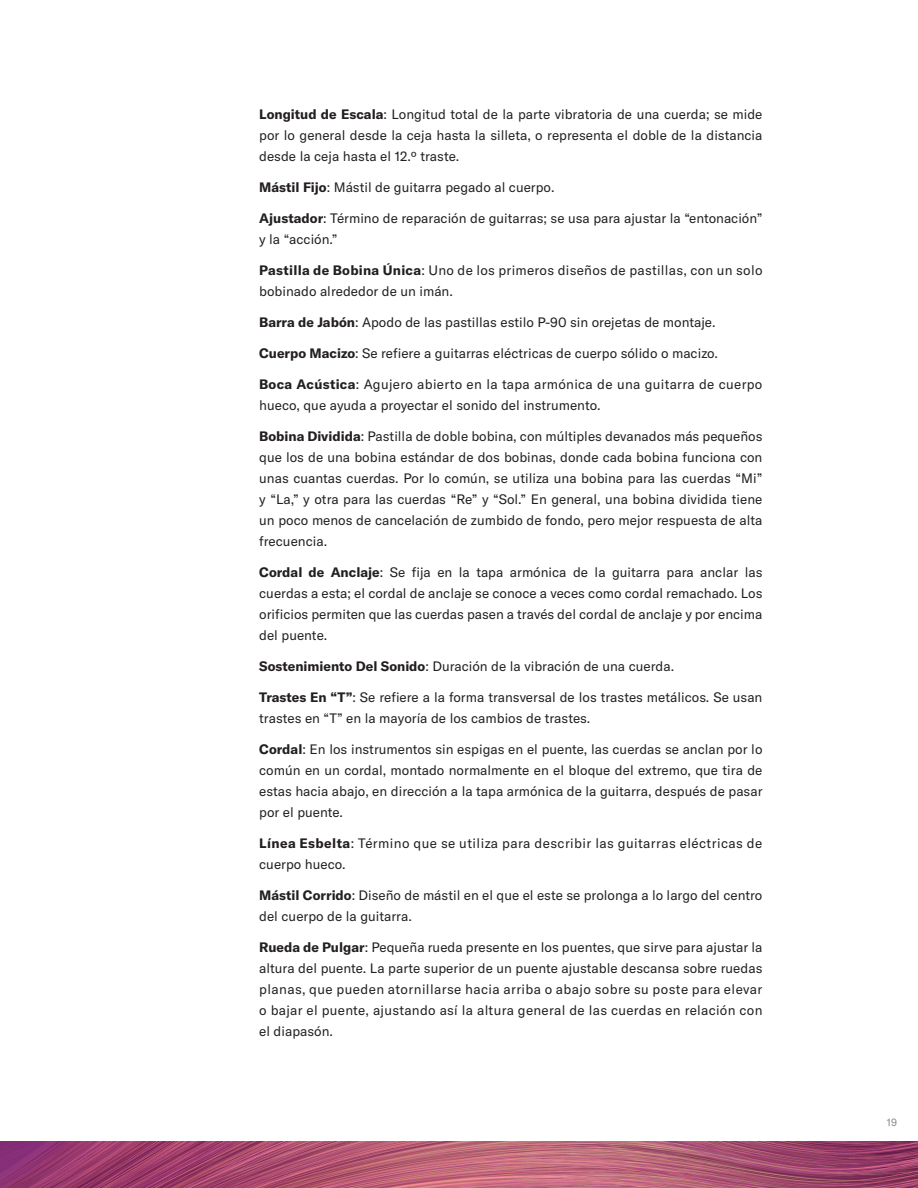
<style>
.page{position:relative;width:918px;height:1188px;background:#fff}
.page>*{position:absolute;margin:0;border:0;box-sizing:border-box;transform-origin:0 0}
.t1{font:13.5px/21px "GT America Y";color:#231f20;text-align:justify}
.t2{font:13.5px/21px "GT America Y";letter-spacing:.02em;color:#231f20}
.t3{font:13.5px/21px "GT America Y";letter-spacing:.03em;color:#231f20}
.t4{font:10.5px "GT America Y";color:#89898b}
.s1{font-weight:700}
</style>
<div class="page">
<img style="left:0;top:1142px;width:918px;height:46px">
<p class="t1" style="left:259px;top:103px;width:505px"><span class="s1">Longitud de Escala</span>: Longitud total de la parte vibratoria de una cuerda; se mide por lo general desde la ceja hasta la silleta, o representa el doble de la distancia desde la ceja hasta el 12.º traste.</p>
<p class="t1" style="left:259px;top:176px;width:297px"><span class="s1">Mástil Fijo</span>: Mástil de guitarra pegado al cuerpo.</p>
<p class="t1" style="left:259px;top:207px;width:505px"><span class="s1">Ajustador</span>: Término de reparación de guitarras; se usa para ajustar la “entonación” y la “acción.”</p>
<p class="t2" style="left:259px;top:259px;width:505px"><span class="s1">Pastilla de Bobina Única</span>: Uno de los primeros diseños de pastillas, con un solo bobinado alrededor de un imán.</p>
<p class="t1" style="left:259px;top:311px;width:458px"><span class="s1">Barra de Jabón</span>: Apodo de las pastillas estilo P-90 sin orejetas de montaje.</p>
<p class="t1" style="left:259px;top:342px;width:460px"><span class="s1">Cuerpo Macizo</span>: Se refiere a guitarras eléctricas de cuerpo sólido o macizo.</p>
<p class="t1" style="left:259px;top:373px;width:505px"><span class="s1">Boca Acústica</span>: Agujero abierto en la tapa armónica de una guitarra de cuerpo hueco, que ayuda a proyectar el sonido del instrumento.</p>
<p class="t1" style="left:259px;top:425px;width:505px"><span class="s1">Bobina Dividida</span>: Pastilla de doble bobina, con múltiples devanados más pequeños que los de una bobina estándar de dos bobinas, donde cada bobina funciona con unas cuantas cuerdas. Por lo común, se utiliza una bobina para las cuerdas “Mi” y “La,” y otra para las cuerdas “Re” y “Sol.” En general, una bobina dividida tiene un poco menos de cancelación de zumbido de fondo, pero mejor respuesta de alta frecuencia.</p>
<p class="t1" style="left:259px;top:561px;width:505px"><span class="s1">Cordal de Anclaje</span>: Se fija en la tapa armónica de la guitarra para anclar las cuerdas a esta; el cordal de anclaje se conoce a veces como cordal remachado. Los orificios permiten que las cuerdas pasen a través del cordal de anclaje y por encima del puente.</p>
<p class="t1" style="left:259px;top:655px;width:416px"><span class="s1">Sostenimiento Del Sonido</span>: Duración de la vibración de una cuerda.</p>
<p class="t1" style="left:259px;top:686px;width:505px"><span class="s1">Trastes En “T”</span>: Se refiere a la forma transversal de los trastes metálicos. Se usan trastes en “T” en la mayoría de los cambios de trastes.</p>
<p class="t1" style="left:259px;top:738px;width:505px"><span class="s1">Cordal</span>: En los instrumentos sin espigas en el puente, las cuerdas se anclan por lo común en un cordal, montado normalmente en el bloque del extremo, que tira de estas hacia abajo, en dirección a la tapa armónica de la guitarra, después de pasar por el puente.</p>
<p class="t3" style="left:259px;top:832px;width:505px"><span class="s1">Línea Esbelta</span>: Término que se utiliza para describir las guitarras eléctricas de cuerpo hueco.</p>
<p class="t1" style="left:259px;top:884px;width:505px"><span class="s1">Mástil Corrido</span>: Diseño de mástil en el que el este se prolonga a lo largo del centro del cuerpo de la guitarra.</p>
<p class="t1" style="left:259px;top:936px;width:505px"><span class="s1">Rueda de Pulgar</span>: Pequeña rueda presente en los puentes, que sirve para ajustar la altura del puente. La parte superior de un puente ajustable descansa sobre ruedas planas, que pueden atornillarse hacia arriba o abajo sobre su poste para elevar o bajar el puente, ajustando así la altura general de las cuerdas en relación con el diapasón.</p>
<p class="t4" style="left:887px;top:1116px;width:12px">19</p>
</div>
